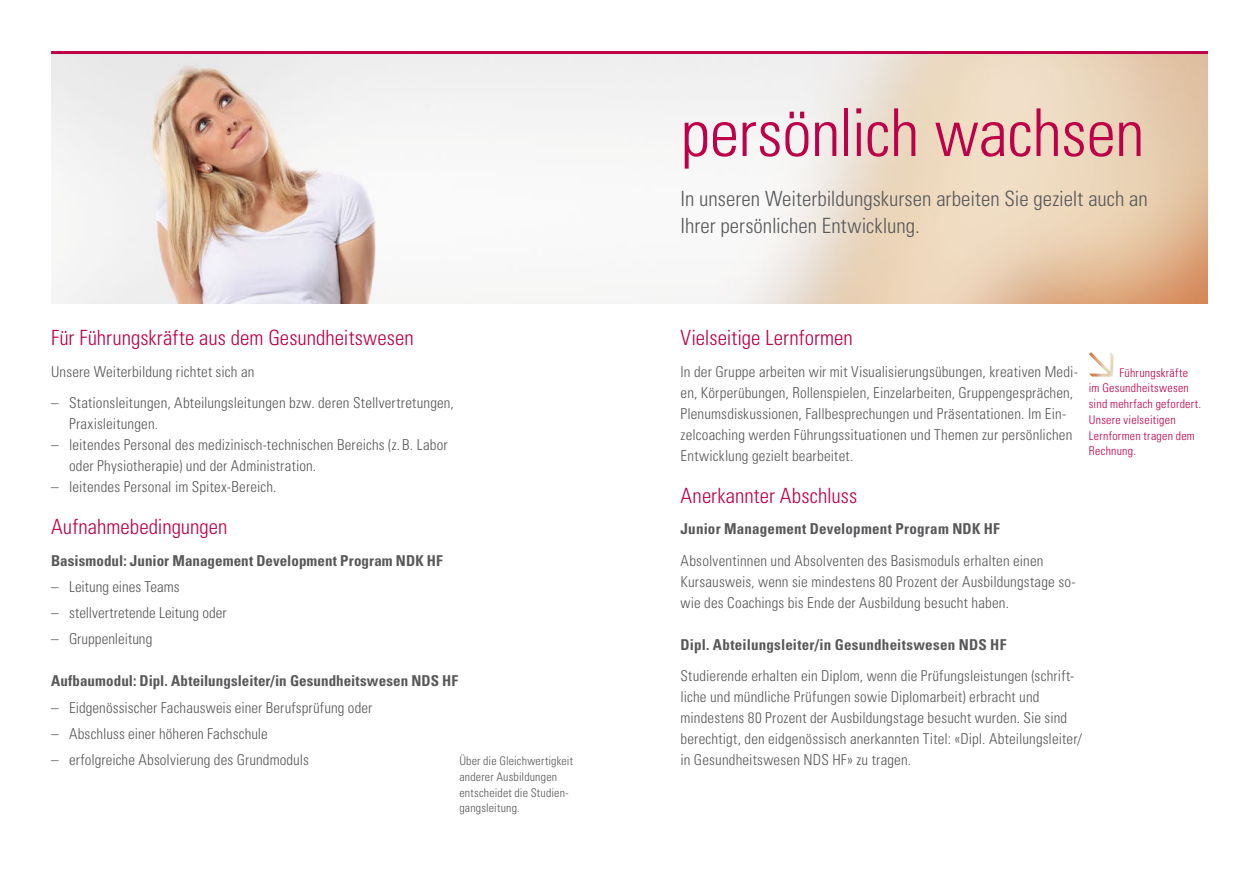
<style>
.page{position:relative;width:1259px;height:893px;background:#fff}
.page>*{position:absolute;margin:0;border:0;box-sizing:border-box;transform-origin:0 0}
.t1{font:300 condensed 66px "Univers";letter-spacing:-.01em;color:#bd0047}
.t2{font:300 condensed 21px "Univers";color:#bd0047}
.t3{font:300 condensed 21px/26.2px "Univers";color:#58585a}
.t4{font:300 condensed 15px/21px "Univers";letter-spacing:.01em;color:#58585a}
.t5{font:700 condensed 15px "Univers";letter-spacing:.01em;color:#58585a}
.t6{font:300 condensed 12px/15.8px "Univers";letter-spacing:.02em;color:#bd0047}
.t7{font:300 condensed 12px/15.8px "Univers";letter-spacing:.01em;color:#58585a}
</style>
<div class="page">
<img style="left:51px;top:54px;width:1157px;height:249px">
<img style="left:1089px;top:352px;width:24px;height:25px">
<hr style="left:51px;top:51px;width:1157px;height:3px;background:#bd0047">
<p class="t2" style="left:51px;top:325px;width:364px">Für Führungskräfte aus dem Gesundheitswesen</p>
<p class="t4" style="left:51px;top:361px;width:205px">Unsere Weiterbildung richtet sich an</p>
<p class="t4" style="left:69px;top:392px;width:386px;text-indent:-18px">– Stationsleitungen, Abteilungsleitungen bzw. deren Stellvertretungen,<br>Praxisleitungen.</p>
<p class="t4" style="left:69px;top:434px;width:380px;text-indent:-18px">– leitendes Personal des medizinisch-technischen Bereichs (z. B. Labor oder Physiotherapie) und der Administration.</p>
<p class="t4" style="left:51px;top:476px;width:227px">– leitendes Personal im Spitex-Bereich.</p>
<p class="t2" style="left:51px;top:514px;width:178px">Aufnahmebedingungen</p>
<p class="t5" style="left:51px;top:551px;width:393px">Basismodul: Junior Management Development Program NDK HF</p>
<p class="t4" style="left:51px;top:576px;width:130px">– Leitung eines Teams</p>
<p class="t4" style="left:51px;top:602px;width:177px">– stellvertretende Leitung oder</p>
<p class="t4" style="left:51px;top:629px;width:103px">– Gruppenleitung</p>
<p class="t5" style="left:51px;top:672px;width:409px">Aufbaumodul: Dipl. Abteilungsleiter/in Gesundheitswesen NDS HF</p>
<p class="t4" style="left:51px;top:697px;width:323px">– Eidgenössischer Fachausweis einer Berufsprüfung oder</p>
<p class="t4" style="left:51px;top:723px;width:218px">– Abschluss einer höheren Fachschule</p>
<p class="t4" style="left:51px;top:749px;width:259px">– erfolgreiche Absolvierung des Grundmoduls</p>
<p class="t7" style="left:459px;top:753px;width:115px">Über die Gleichwertigkeit anderer Ausbildungen entscheidet die Studien&shy;gangsleitung.</p>
<p class="t1" style="left:680px;top:93px;width:465px">persönlich wachsen</p>
<p class="t3" style="left:680px;top:186px;width:469px">In unseren Weiterbildungskursen arbeiten Sie gezielt auch an<br>Ihrer persönlichen Entwicklung.</p>
<p class="t2" style="left:680px;top:325px;width:174px">Vielseitige Lernformen</p>
<p class="t4" style="left:680px;top:361px;width:399px">In der Gruppe arbeiten wir mit Visualisierungsübungen, kreativen Medi&shy;en, Körperübungen, Rollenspielen, Einzelarbeiten, Gruppengesprächen, Plenumsdiskussionen, Fallbesprechungen und Präsentationen. Im Ein&shy;zelcoaching werden Führungssituationen und Themen zur persönlichen Entwicklung gezielt bearbeitet.</p>
<p class="t2" style="left:680px;top:483px;width:178px">Anerkannter Abschluss</p>
<p class="t5" style="left:680px;top:519px;width:321px">Junior Management Development Program NDK HF</p>
<p class="t4" style="left:680px;top:550px;width:397px">Absolventinnen und Absolventen des Basismoduls erhalten einen<br>Kursausweis, wenn sie mindestens 80 Prozent der Ausbildungstage so&shy;wie des Coachings bis Ende der Ausbildung besucht haben.</p>
<p class="t5" style="left:680px;top:635px;width:327px">Dipl. Abteilungsleiter/in Gesundheitswesen NDS HF</p>
<p class="t4" style="left:680px;top:665px;width:403px">Studierende erhalten ein Diplom, wenn die Prüfungsleistungen (schrift&shy;liche und mündliche Prüfungen sowie Diplomarbeit) erbracht und mindestens 80 Prozent der Ausbildungstage besucht wurden. Sie sind berechtigt, den eidgenössisch anerkannten Titel: «Dipl. Abteilungsleiter/ in Gesundheitswesen NDS HF» zu tragen.</p>
<p class="t6" style="left:1089px;top:365px;width:114px;text-indent:31px">Führungskräfte im Gesundheitswesen sind mehrfach gefordert.<br>Unsere vielseitigen<br>Lernformen tragen dem<br>Rechnung.</p>
</div>
